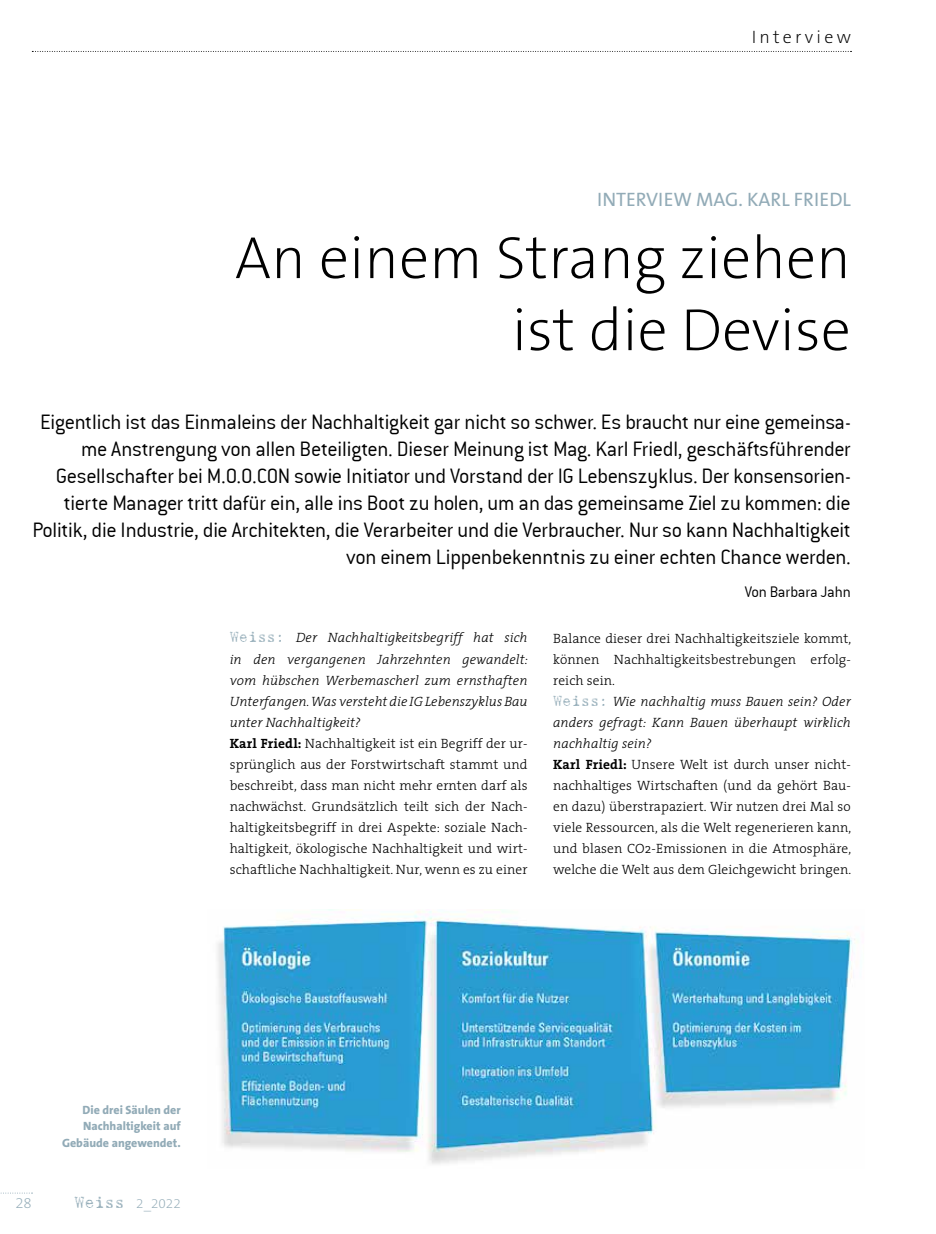
<style>
.page{position:relative;width:936px;height:1234px;background:#fff}
.page>*{position:absolute;margin:0;border:0;box-sizing:border-box;transform-origin:0 0}
.t1{font:200 60px/72px "The Sans B2";color:#000;text-align:right}
.t2{font:22.5px/27px "Conduit ITCTT Light";letter-spacing:-.015em;color:#000;text-align:right}
.t3{font:19.5px "The Sans B5 Plain";color:#92abb7}
.t4{font:200 18px "The Sans B2";letter-spacing:.18em;color:#000}
.t5{font:16.5px "Conduit ITCTT Light";letter-spacing:-.015em;color:#000}
.t6{font:200 15px "The Sans B2";color:#92abb7}
.t7{font:300 13.5px/21px "The Serif";letter-spacing:.01em;color:#000}
.t8{font:200 13.5px "The Sans B2";color:#92abb7}
.t9{font:800 12px/16.5px "The Sans B8";color:#92abb7;text-align:right}
.s1{font-family:"Harting";font-weight:400;font-size:15px;color:#92abb7}
.s2{font-style:italic}
.s3{font-weight:700}
.s4{font-family:"Harting";font-weight:400;font-size:16.5px}
</style>
<div class="page">
<svg style="left:1px;top:1192px;width:32px;height:1px"></svg>
<svg style="left:32px;top:51px;width:819px;height:1px"></svg>
<img style="left:217px;top:909px;width:640px;height:255px">
<h3 class="t4" style="left:751px;top:27px;width:101px">Interview</h3>
<h3 class="t3" style="left:597px;top:189px;width:255px">INTERVIEW MAG. KARL FRIEDL</h3>
<h1 class="t1" style="left:235px;top:223px;width:617px">An einem Strang ziehen ist die Devise</h1>
<p class="t2" style="left:32px;top:408px;width:819px">Eigentlich ist das Einmaleins der Nachhaltigkeit gar nicht so schwer. Es braucht nur eine gemeinsa&shy;me Anstrengung von allen Beteiligten. Dieser Meinung ist Mag. Karl Friedl, geschäftsführender Gesellschafter bei M.O.O.CON sowie Initiator und Vorstand der IG Lebenszyklus. Der konsensorien&shy;tierte Manager tritt dafür ein, alle ins Boot zu holen, um an das gemeinsame Ziel zu kommen: die Politik, die Industrie, die Architekten, die Verarbeiter und die Verbraucher. Nur so kann Nachhaltigkeit von einem Lippenbekenntnis zu einer echten Chance werden.</p>
<p class="t5" style="left:744px;top:581px;width:107px">Von Barbara Jahn</p>
<p class="t7" style="left:230px;top:627px;width:300px"><span class="s1">Weiss:</span> <span class="s2">Der Nachhaltigkeitsbegriff hat sich in den vergangenen Jahrzehnten gewandelt: vom hübschen Werbemascherl zum ernsthaften Unterfangen. Was versteht die IG Lebenszyklus Bau unter Nachhaltigkeit?<br></span><span class="s3">Karl Friedl:</span> Nachhaltigkeit ist ein Begriff der ur&shy;sprünglich aus der Forstwirtschaft stammt und beschreibt, dass man nicht mehr ernten darf als nachwächst. Grundsätzlich teilt sich der Nach&shy;haltigkeitsbegriff in drei Aspekte: soziale Nach&shy;haltigkeit, ökologische Nachhaltigkeit und wirt&shy;schaftliche Nachhaltigkeit. Nur, wenn es zu einer</p>
<p class="t7" style="left:553px;top:627px;width:300px">Balance dieser drei Nachhaltigkeitsziele kommt, können Nachhaltigkeitsbestrebungen erfolg&shy;reich sein.<br><span class="s1">Weiss:</span> <span class="s2">Wie nachhaltig muss Bauen sein? Oder anders gefragt: Kann Bauen überhaupt wirklich nachhaltig sein?<br></span><span class="s3">Karl Friedl:</span> Unsere Welt ist durch unser nicht&shy;nachhaltiges Wirtschaften (und da gehört Bau&shy;en dazu) überstrapaziert. Wir nutzen drei Mal so viele Ressourcen, als die Welt regenerieren kann, und blasen CO2-Emissionen in die Atmosphäre, welche die Welt aus dem Gleichgewicht bringen.</p>
<p class="t9" style="left:62px;top:1101px;width:120px">Die drei Säulen der<br>Nachhaltigkeit auf<br>Gebäude angewendet.</p>
<p class="t6" style="left:15px;top:1194px;width:18px">28</p>
<p class="t8" style="left:75px;top:1195px;width:108px"><span class="s4">Weiss</span> 2_2022</p>
</div>
